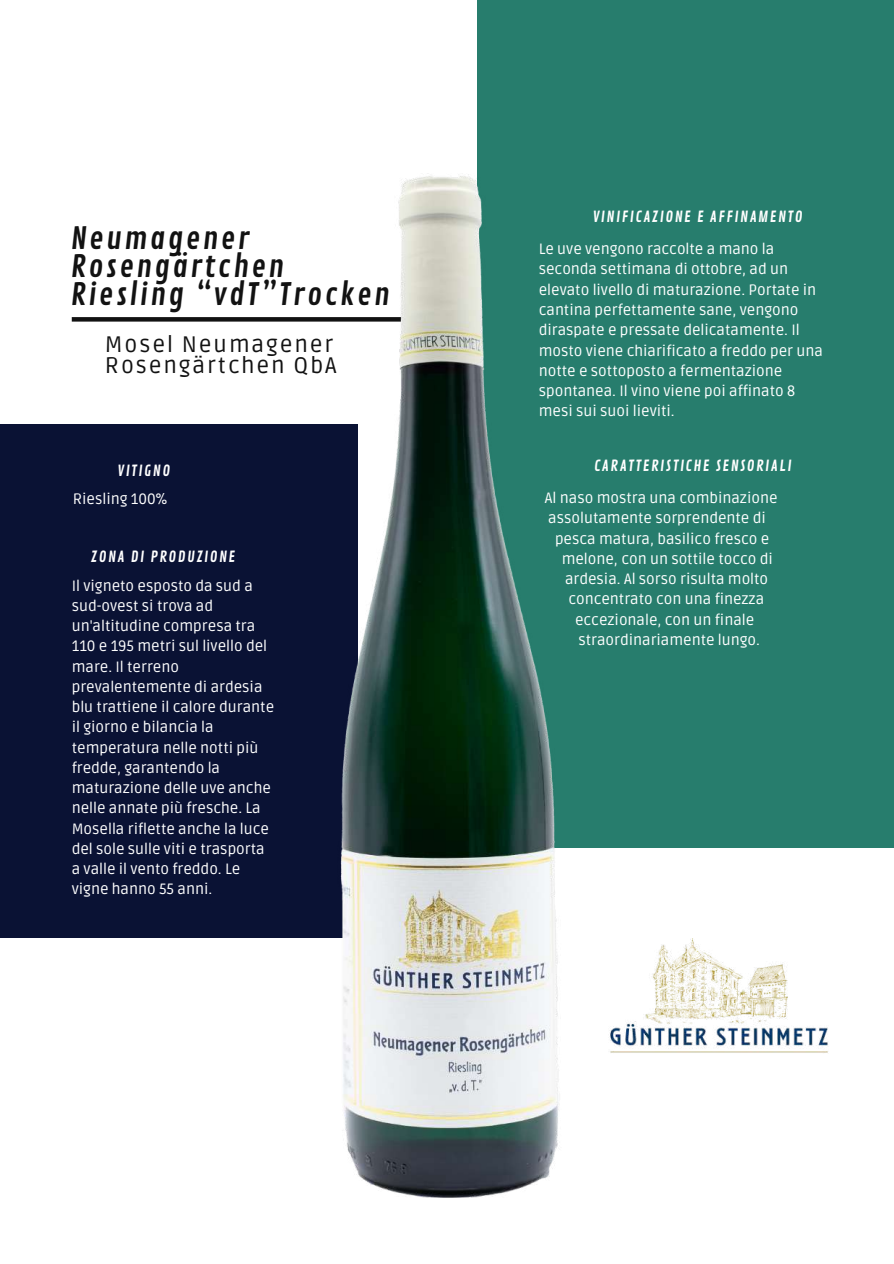
<style>
.page{position:relative;width:894px;height:1264px;background:#fff}
.page>*{position:absolute;margin:0;border:0;box-sizing:border-box;transform-origin:0 0}
.t1{font:30px/28.2px "Contrail One";letter-spacing:.085em;color:#121212}
.t2{font:22.5px/20.2px "Ruda";letter-spacing:.085em;color:#121212}
.t3{font:15px/20.2px "Ruda";color:#fff}
.t4{font:15px "Contrail One";letter-spacing:.105em;color:#fff}
</style>
<div class="page">
<div style="left:0;top:424px;width:357px;height:514px;background:#0a1234"></div>
<div style="left:476px;top:0;width:417px;height:848px;background:#277d6d"></div>
<svg style="left:72px;top:317px;width:266px;height:4px"></svg>
<img style="left:610px;top:938px;width:218px;height:115px">
<img style="left:338px;top:173px;width:221px;height:1025px">
<h1 class="t1" style="left:71px;top:225px;width:320px">Neumagener<br>Rosengärtchen<br>Riesling “vdT”Trocken</h1>
<h2 class="t2" style="left:105px;top:335px;width:233px">Mosel Neumagener<br>Rosengärtchen QbA</h2>
<p class="t4" style="left:117px;top:461px;width:54px">VITIGNO</p>
<p class="t3" style="left:73px;top:489px;width:96px">Riesling 100%</p>
<p class="t4" style="left:91px;top:548px;width:146px">ZONA DI PRODUZIONE</p>
<p class="t3" style="left:72px;top:575px;width:204px">Il vigneto esposto da sud a sud-ovest si trova ad un'altitudine compresa tra<br>110 e 195 metri sul livello del mare. Il terreno prevalentemente di ardesia blu trattiene il calore durante il giorno e bilancia la temperatura nelle notti più fredde, garantendo la maturazione delle uve anche nelle annate più fresche. La<br>Mosella riflette anche la luce del sole sulle viti e trasporta a valle il vento freddo. Le vigne hanno 55 anni.</p>
<p class="t4" style="left:592px;top:208px;width:211px">VINIFICAZIONE E AFFINAMENTO</p>
<p class="t3" style="left:538px;top:239px;width:285px">Le uve vengono raccolte a mano la seconda settimana di ottobre, ad un elevato livello di maturazione. Portate in cantina perfettamente sane, vengono diraspate e pressate delicatamente. Il mosto viene chiarificato a freddo per una notte e sottoposto a fermentazione spontanea. Il vino viene poi affinato 8 mesi sui suoi lieviti.</p>
<p class="t4" style="left:594px;top:456px;width:199px">CARATTERISTICHE SENSORIALI</p>
<p class="t3" style="left:544px;top:488px;width:234px">Al naso mostra una combinazione</p>
<p class="t3" style="left:548px;top:508px;width:219px">assolutamente sorprendente di</p>
<p class="t3" style="left:555px;top:528px;width:216px">pesca matura, basilico fresco e</p>
<p class="t3" style="left:561px;top:549px;width:213px">melone, con un sottile tocco di</p>
<p class="t3" style="left:565px;top:569px;width:205px">ardesia. Al sorso risulta molto</p>
<p class="t3" style="left:568px;top:589px;width:197px">concentrato con una finezza</p>
<p class="t3" style="left:575px;top:609px;width:181px">eccezionale, con un finale</p>
<p class="t3" style="left:578px;top:630px;width:183px">straordinariamente lungo.</p>
</div>
